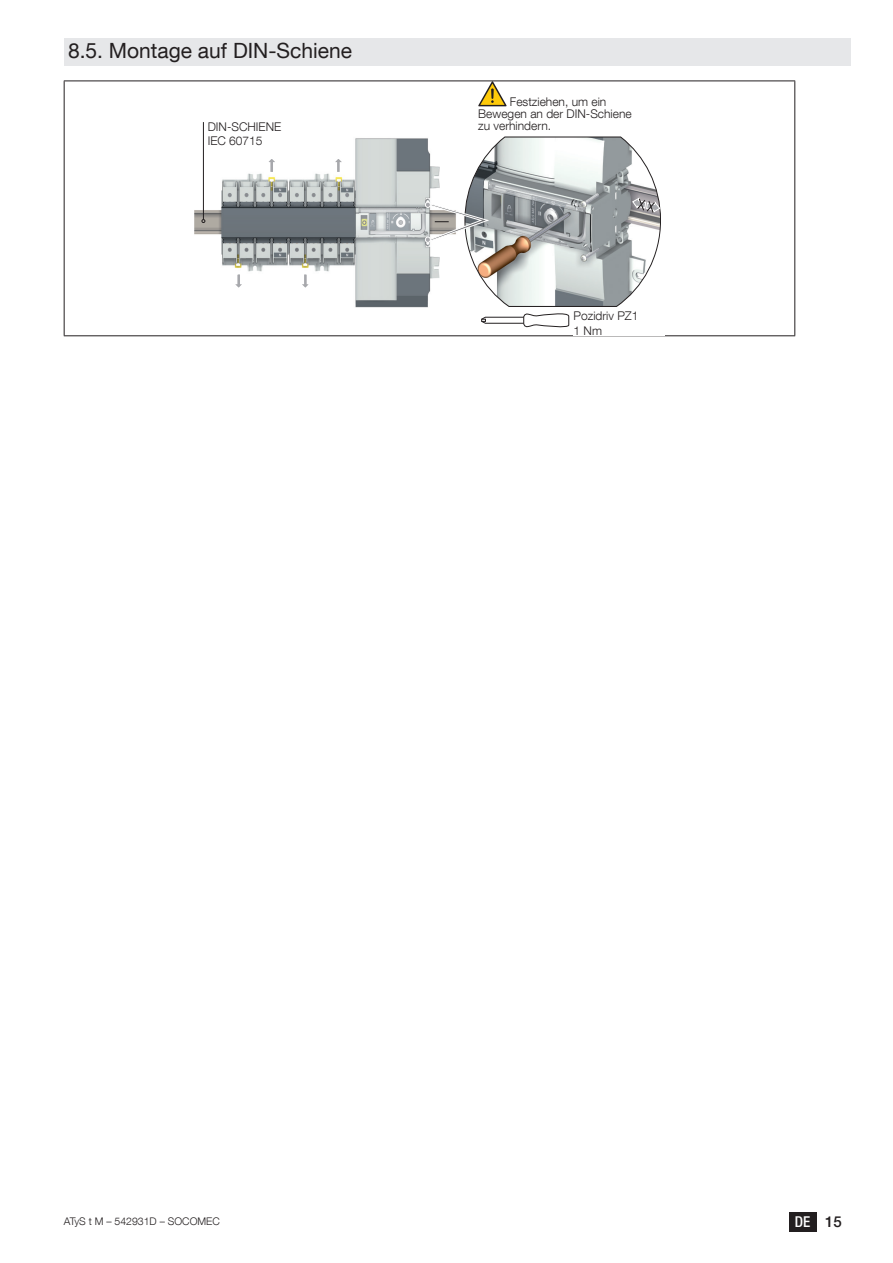
<style>
.page{position:relative;width:893px;height:1263px;background:#fff}
.page>*{position:absolute;margin:0;border:0;box-sizing:border-box;transform-origin:0 0}
.t1{font:21px "Helvetica Neue LT Com";color:#231f20}
.t2{font:500 condensed 15px "Helvetica Neue LT Com";color:#fff}
.t3{font:300 12px/14.1px "Helvetica Neue LT Com";color:#231f20}
.t4{font:300 10.5px "Helvetica Neue LT Com";color:#231f20}
.s1{font-stretch:normal;color:#231f20}
</style>
<div class="page">
<div style="left:789px;top:1212px;width:27px;height:19px;background:#231f20"></div>
<div style="left:64px;top:38px;width:786px;height:28px;background:#e6e7e9"></div>
<hr style="left:64px;top:81px;width:731px;height:1px;background:#231f20">
<hr style="left:64px;top:81px;width:1px;height:254px;background:#231f20">
<hr style="left:794px;top:81px;width:1px;height:254px;background:#231f20">
<hr style="left:64px;top:335px;width:731px;height:1px;background:#231f20">
<img style="left:194px;top:135px;width:231px;height:173px">
<svg style="left:228px;top:272px;width:21px;height:20px"></svg>
<svg style="left:295px;top:272px;width:20px;height:20px"></svg>
<svg style="left:329px;top:155px;width:20px;height:20px"></svg>
<svg style="left:262px;top:155px;width:20px;height:20px"></svg>
<svg style="left:425px;top:136px;width:236px;height:192px"></svg>
<svg style="left:478px;top:81px;width:29px;height:25px"></svg>
<hr style="left:203px;top:122px;width:1px;height:98px;background:#231f20">
<h1 class="t1" style="left:68px;top:37px;width:285px">8.5. Montage auf DIN-Schiene</h1>
<p class="t3" style="left:478px;top:96px;width:155px;line-height:12px;text-align:center">Festziehen, um ein<br>Bewegen an der DIN-Schiene</p>
<p class="t3" style="left:208px;top:119px;width:75px">DIN-SCHIENE</p>
<p class="t3" style="left:478px;top:119px;width:74px">zu verhindern.</p>
<p class="t3" style="left:208px;top:133px;width:56px">IEC 60715</p>
<p class="t3" style="left:574px;top:309px;width:66px">Pozidriv PZ1<br>1 Nm</p>
<p class="t4" style="left:64px;top:1215px;width:158px">ATyS t M – 542931D – SOCOMEC</p>
<p class="t2" style="left:795px;top:1212px;width:48px">DE <span class="s1">15</span></p>
</div>
